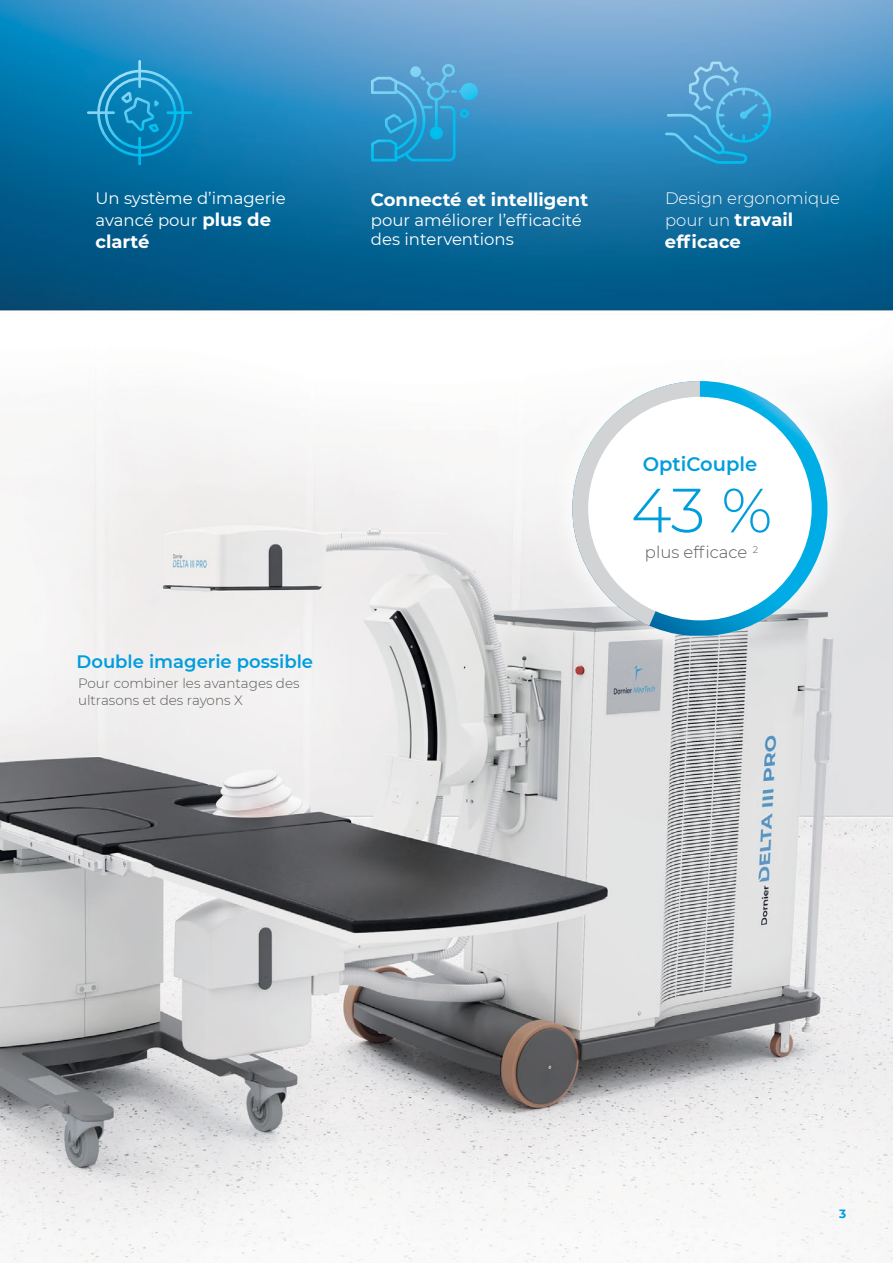
<style>
.page{position:relative;width:893px;height:1263px;background:#fff}
.page>*{position:absolute;margin:0;border:0;box-sizing:border-box;transform-origin:0 0}
.t1{font:300 62.4px "Montserrat";color:#009ddd}
.t2{font:600 19.5px "Montserrat";color:#009ddd}
.t3{font:700 18px/21.6px "Montserrat";color:#fff}
.t4{font:600 18px "Montserrat";color:#009ddd}
.t5{font:16.5px/19.8px "Montserrat";color:#fff}
.t6{font:300 16.5px "Montserrat";color:#fff}
.t7{font:300 16.5px "Montserrat";color:#58595b}
.t8{font:300 13.5px/16.5px "Montserrat";color:#58595b}
.t9{font:700 12px "Montserrat";color:#009cdf}
.s1{font-weight:700;font-size:18px}
.s2{font-weight:300;font-size:16.5px}
</style>
<div class="page">
<img style="left:0;top:0;width:893px;height:1263px">
<svg style="left:87px;top:60px;width:105px;height:105px;background:#138abe"></svg>
<svg style="left:665px;top:62px;width:106px;height:102px;background:#459bcd"></svg>
<svg style="left:371px;top:64px;width:107px;height:97px;background:#3a9bce"></svg>
<div style="left:548px;top:356px;width:304px;height:304px;background:#fff;opacity:.75"></div>
<svg style="left:572px;top:381px;width:255px;height:255px;background:#0da9de"></svg>
<svg style="left:572px;top:381px;width:128px;height:245px"></svg>
<div style="left:588px;top:397px;width:224px;height:223px;background:#fff;border-radius:50%"></div>
<p class="t5" style="left:95px;top:187px;width:192px;line-height:21.6px">Un système d’imagerie avancé pour <span class="s1">plus de</span></p>
<p class="t3" style="left:96px;top:229px;width:56px">clarté</p>
<p class="t3" style="left:371px;top:188px;width:219px">Connecté et intelligent</p>
<p class="t5" style="left:371px;top:209px;width:212px">pour améliorer l’efficacité des interventions</p>
<p class="t6" style="left:665px;top:187px;width:177px">Design ergonomique</p>
<p class="t3" style="left:665px;top:208px;width:130px"><span class="s2">pour un</span> travail efficace</p>
<p class="t4" style="left:77px;top:649px;width:238px">Double imagerie possible</p>
<p class="t8" style="left:78px;top:675px;width:223px">Pour combiner les avantages des ultrasons et des rayons X</p>
<p class="t2" style="left:643px;top:450px;width:116px">OptiCouple</p>
<h1 class="t1" style="left:631px;top:468px;width:143px">43 %</h1>
<p class="t7" style="left:645px;top:541px;width:115px">plus efficace <sup>2</sup></p>
<p class="t9" style="left:839px;top:1205px;width:9px">3</p>
</div>
